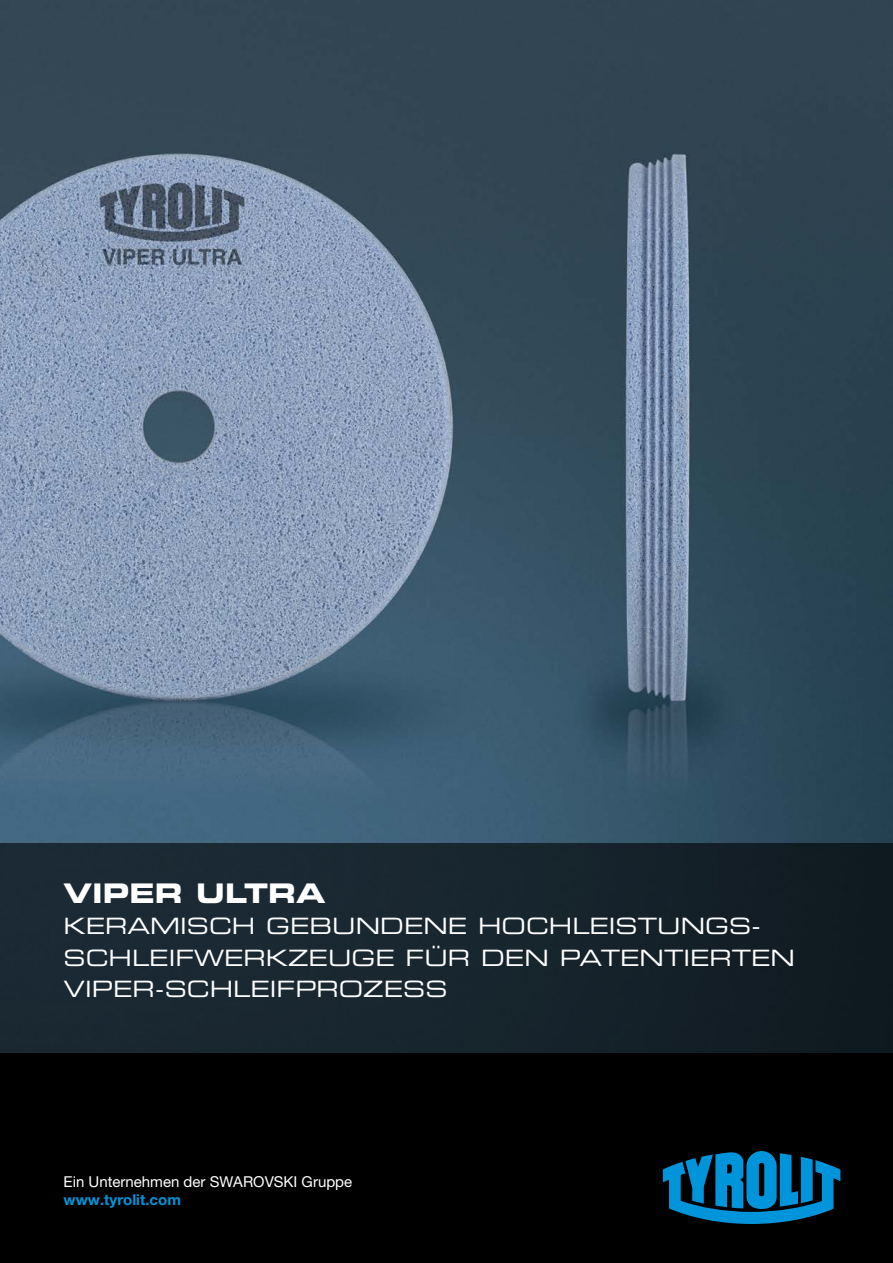
<style>
.page{position:relative;width:893px;height:1263px;background:#fff}
.page>*{position:absolute;margin:0;border:0;box-sizing:border-box;transform-origin:0 0}
.t1{font:27px "Eurostile LT Std Bold Ex 2";color:#fff}
.t2{font:22.5px/31.5px "Eurostile LT Std Ex 2";color:#fff}
.t3{font:15px "Helvetica Neue LT Pro";color:#fff}
.t4{font:700 15px "Helvetica Neue LT Pro";color:#0095da}
</style>
<div class="page">
<img style="left:0;top:0;width:893px;height:843px">
<div style="left:0;top:1053px;width:893px;height:210px;background:#000"></div>
<div style="left:0;top:843px;width:893px;height:210px;background:linear-gradient(to right,#1d2c37,#111c23)"></div>
<svg style="left:663px;top:1151px;width:177px;height:73px"></svg>
<p class="t1" style="left:64px;top:874px;width:263px">VIPER ULTRA</p>
<p class="t2" style="left:64px;top:910px;width:733px">KERAMISCH GEBUNDENE HOCHLEISTUNGS-<br>SCHLEIFWERKZEUGE FÜR DEN PATENTIERTEN<br>VIPER</p>
<p class="t2" style="left:155px;top:973px;width:294px">-SCHLEIFPROZESS</p>
<p class="t3" style="left:64px;top:1172px;width:290px">Ein Unternehmen der SWAROVSKI Gruppe</p>
<p class="t4" style="left:64px;top:1190px;width:119px">www.tyrolit.com</p>
</div>
